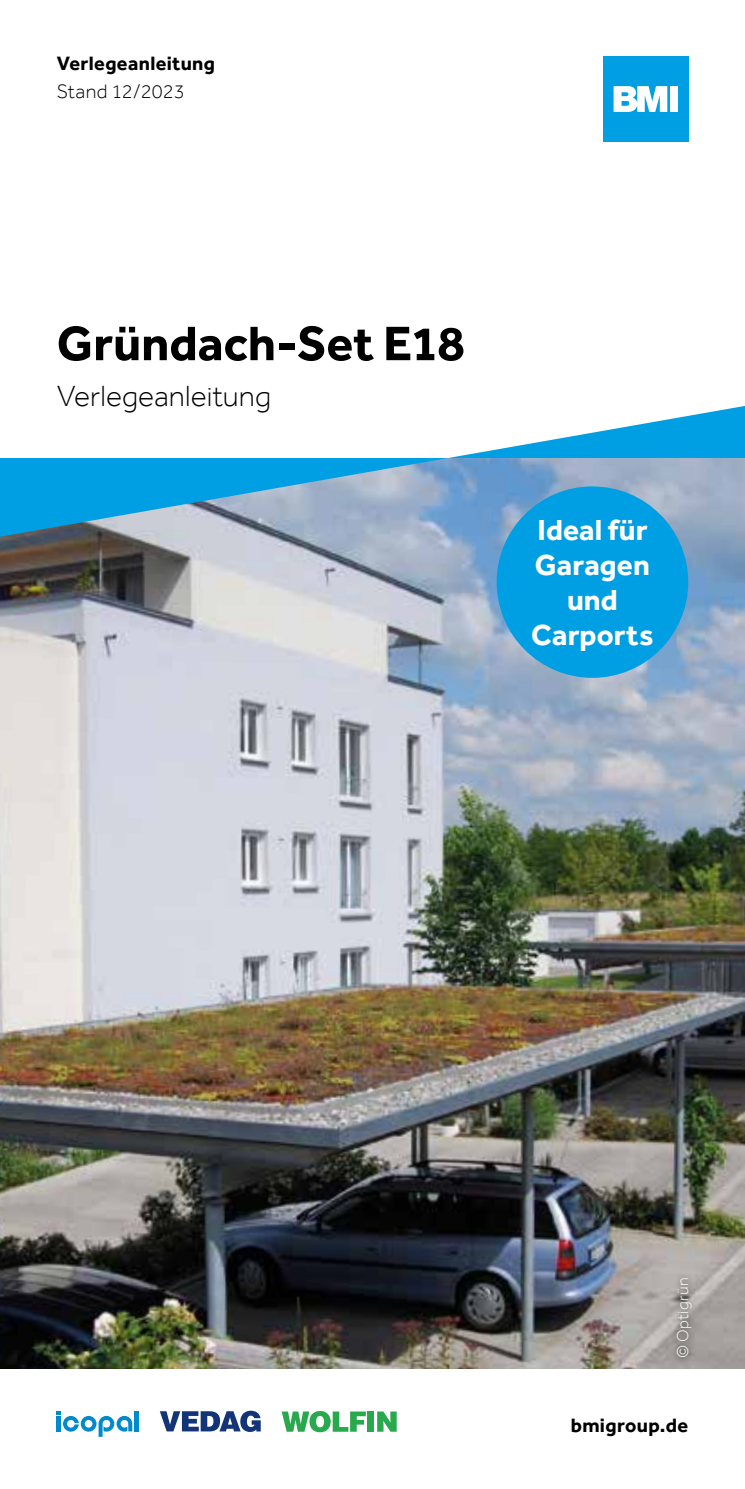
<style>
.page{position:relative;width:745px;height:1489px;background:#fff}
.page>*{position:absolute;margin:0;border:0;box-sizing:border-box;transform-origin:0 0}
.t1{font:700 50px "Effra";color:#000}
.t2{font:700 30px/35px "Effra";letter-spacing:.005em;color:#fff;text-align:center}
.t3{font:300 30px "Effra";color:#000}
.t4{font:700 20px "Effra";letter-spacing:.02em;color:#000}
.t5{font:300 20px "Effra";letter-spacing:.005em;color:#000}
.t6{font:300 16.25px "Effra";letter-spacing:.025em;color:#fff}
</style>
<div class="page">
<img style="left:0;top:536px;width:744px;height:832px">
<div style="left:602px;top:57px;width:85px;height:85px;background:#009fe3"></div>
<svg style="left:613px;top:86px;width:54px;height:26px"></svg>
<div style="left:669px;top:86px;width:8px;height:26px;background:#fff"></div>
<hr style="left:135px;top:1411px;width:4px;height:20px;background:#008ace">
<svg style="left:57px;top:1411px;width:75px;height:25px"></svg>
<svg style="left:281px;top:1411px;width:84px;height:20px"></svg>
<div style="left:367px;top:1411px;width:7px;height:20px;background:#29a94d"></div>
<svg style="left:377px;top:1411px;width:19px;height:20px"></svg>
<svg style="left:160px;top:1410px;width:100px;height:21px"></svg>
<div style="left:496px;top:486px;width:191px;height:191px;background:#009fe3;border-radius:50%"></div>
<svg style="left:0;top:406px;width:744px;height:130px"></svg>
<div style="left:669px;top:1270px;width:29px;height:94px;background:#000;opacity:.75"></div>
<p class="t4" style="left:57px;top:51px;width:160px">Verlegeanleitung</p>
<p class="t5" style="left:57px;top:79px;width:129px">Stand 12/2023</p>
<h1 class="t1" style="left:57px;top:313px;width:409px">Gründach-Set E18</h1>
<h2 class="t3" style="left:57px;top:378px;width:216px">Verlegeanleitung</h2>
<h2 class="t2" style="left:531px;top:511px;width:124px">Ideal für<br>Garagen und<br>Carports</h2>
<p class="t6" style="left:672px;top:1358px;width:82px;rotate:-90deg">© Optigrün</p>
<p class="t4" style="left:570px;top:1413px;width:119px">bmigroup.de</p>
</div>
